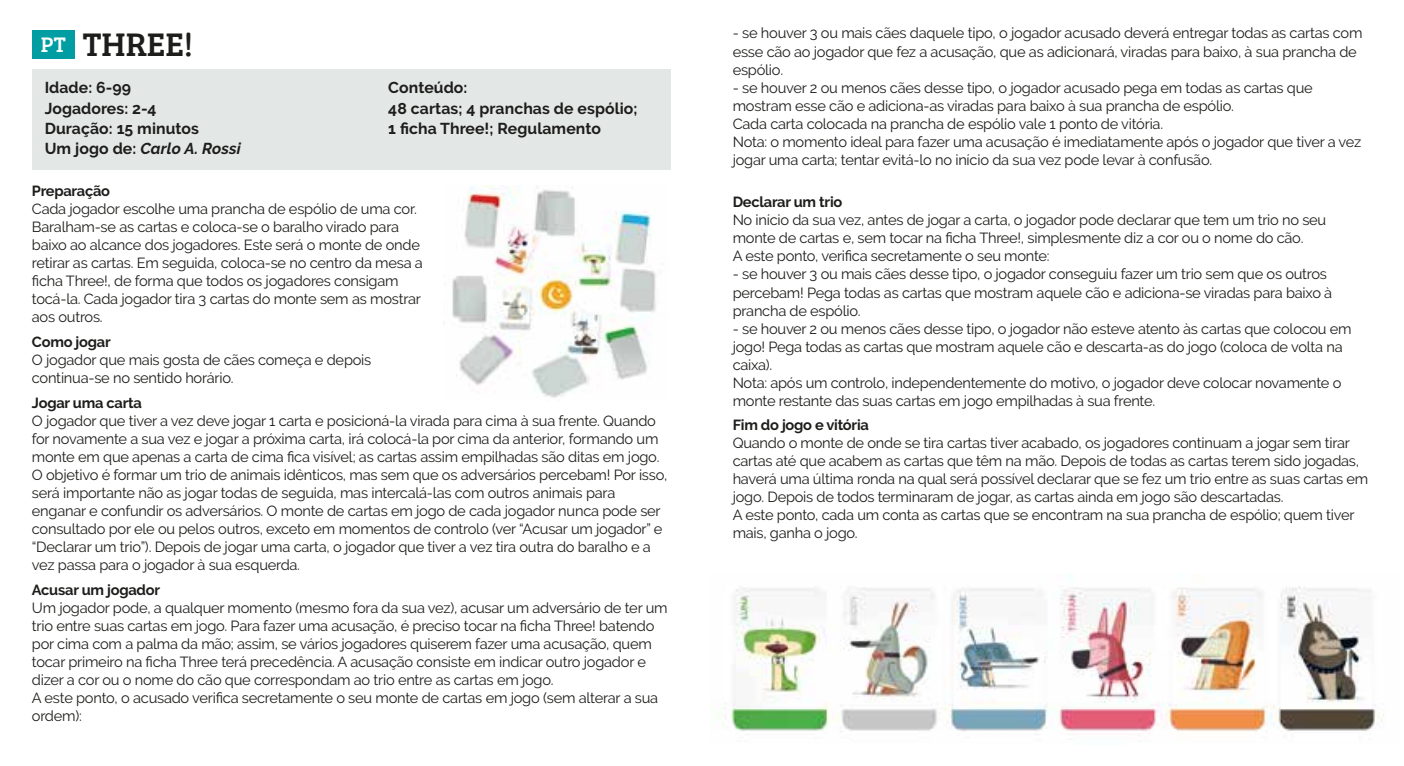
<style>
.page{position:relative;width:1404px;height:766px;background:#fff}
.page>*{position:absolute;margin:0;border:0;box-sizing:border-box;transform-origin:0 0}
.t1{font:33.75px "Bree Serif";color:#1d1d1b}
.t2{font:700 15.75px/20.2px "Raleway";letter-spacing:.005em;color:#1d1d1b}
.t3{font:14.62px/18px "Raleway";letter-spacing:-.015em;color:#1d1d1b}
.t4{font:700 14.62px "Raleway";letter-spacing:-.015em;color:#1d1d1b}
.s1{font-size:21.82px;color:#fff}
.s2{font-style:italic}
</style>
<div class="page">
<img style="left:723px;top:573px;width:661px;height:162px">
<div style="left:32px;top:30px;width:43px;height:29px;background:#009da2"></div>
<div style="left:32px;top:69px;width:638px;height:100px;background:#e3e7e6"></div>
<img style="left:452px;top:185px;width:204px;height:213px">
<h1 class="t1" style="left:41px;top:20px;width:154px"><span class="s1">PT</span> THREE!</h1>
<p class="t2" style="left:45px;top:78px;width:197px">Idade: 6-99<br>Jogadores: 2-4<br>Duração: 15 minutos<br>Um jogo de: <span class="s2">Carlo A. Rossi</span></p>
<p class="t2" style="left:388px;top:78px;width:251px">Conteúdo:<br>48 cartas; 4 pranchas de espólio;<br>1 ficha Three!; Regulamento</p>
<p class="t4" style="left:32px;top:183px;width:80px">Preparação</p>
<p class="t3" style="left:32px;top:200px;width:392px">Cada jogador escolhe uma prancha de espólio de uma cor.<br>Baralham-se as cartas e coloca-se o baralho virado para baixo ao alcance dos jogadores. Este será o monte de onde retirar as cartas. Em seguida, coloca-se no centro da mesa a ficha Three!, de forma que todos os jogadores consigam tocá-la. Cada jogador tira 3 cartas do monte sem as mostrar aos outros.</p>
<p class="t4" style="left:32px;top:333px;width:80px">Como jogar</p>
<p class="t3" style="left:32px;top:351px;width:341px">O jogador que mais gosta de cães começa e depois continua-se no sentido horário.</p>
<p class="t4" style="left:32px;top:394px;width:112px">Jogar uma carta</p>
<p class="t3" style="left:32px;top:411px;width:637px">O jogador que tiver a vez deve jogar 1 carta e posicioná-la virada para cima à sua frente. Quando for novamente a sua vez e jogar a próxima carta, irá colocá-la por cima da anterior, formando um monte em que apenas a carta de cima fica visível; as cartas assim empilhadas são ditas em jogo.<br>O objetivo é formar um trio de animais idênticos, mas sem que os adversários percebam! Por isso, será importante não as jogar todas de seguida, mas intercalá-las com outros animais para enganar e confundir os adversários. O monte de cartas em jogo de cada jogador nunca pode ser consultado por ele ou pelos outros, exceto em momentos de controlo (ver “Acusar um jogador” e “Declarar um trio”). Depois de jogar uma carta, o jogador que tiver a vez tira outra do baralho e a vez passa para o jogador à sua esquerda.</p>
<p class="t4" style="left:32px;top:581px;width:130px">Acusar um jogador</p>
<p class="t3" style="left:32px;top:598px;width:637px">Um jogador pode, a qualquer momento (mesmo fora da sua vez), acusar um adversário de ter um trio entre suas cartas em jogo. Para fazer uma acusação, é preciso tocar na ficha Three! batendo por cima com a palma da mão; assim, se vários jogadores quiserem fazer uma acusação, quem tocar primeiro na ficha Three terá precedência. A acusação consiste em indicar outro jogador e dizer a cor ou o nome do cão que correspondam ao trio entre as cartas em jogo.<br>A este ponto, o acusado verifica secretamente o seu monte de cartas em jogo (sem alterar a sua ordem):</p>
<p class="t3" style="left:732px;top:24px;width:631px">- se houver 3 ou mais cães daquele tipo, o jogador acusado deverá entregar todas as cartas com esse cão ao jogador que fez a acusação, que as adicionará, viradas para baixo, à sua prancha de espólio.</p>
<p class="t3" style="left:732px;top:78px;width:630px">- se houver 2 ou menos cães desse tipo, o jogador acusado pega em todas as cartas que mostram esse cão e adiciona-as viradas para baixo à sua prancha de espólio.<br>Cada carta colocada na prancha de espólio vale 1 ponto de vitória.<br>Nota: o momento ideal para fazer uma acusação é imediatamente após o jogador que tiver a vez jogar uma carta; tentar evitá-lo no início da sua vez pode levar à confusão.</p>
<p class="t4" style="left:732px;top:194px;width:111px">Declarar um trio</p>
<p class="t3" style="left:732px;top:211px;width:595px">No início da sua vez, antes de jogar a carta, o jogador pode declarar que tem um trio no seu monte de cartas e, sem tocar na ficha Three!, simplesmente diz a cor ou o nome do cão.<br>A este ponto, verifica secretamente o seu monte:</p>
<p class="t3" style="left:732px;top:265px;width:601px">- se houver 3 ou mais cães desse tipo, o jogador conseguiu fazer um trio sem que os outros percebam! Pega todas as cartas que mostram aquele cão e adiciona-se viradas para baixo à prancha de espólio.</p>
<p class="t3" style="left:732px;top:319px;width:620px">- se houver 2 ou menos cães desse tipo, o jogador não esteve atento às cartas que colocou em jogo! Pega todas as cartas que mostram aquele cão e descarta-as do jogo (coloca de volta na caixa).<br>Nota: após um controlo, independentemente do motivo, o jogador deve colocar novamente o monte restante das suas cartas em jogo empilhadas à sua frente.</p>
<p class="t4" style="left:732px;top:417px;width:138px">Fim do jogo e vitória</p>
<p class="t3" style="left:732px;top:434px;width:637px">Quando o monte de onde se tira cartas tiver acabado, os jogadores continuam a jogar sem tirar cartas até que acabem as cartas que têm na mão. Depois de todas as cartas terem sido jogadas, haverá uma última ronda na qual será possível declarar que se fez um trio entre as suas cartas em jogo. Depois de todos terminaram de jogar, as cartas ainda em jogo são descartadas.<br>A este ponto, cada um conta as cartas que se encontram na sua prancha de espólio; quem tiver mais, ganha o jogo.</p>
</div>
